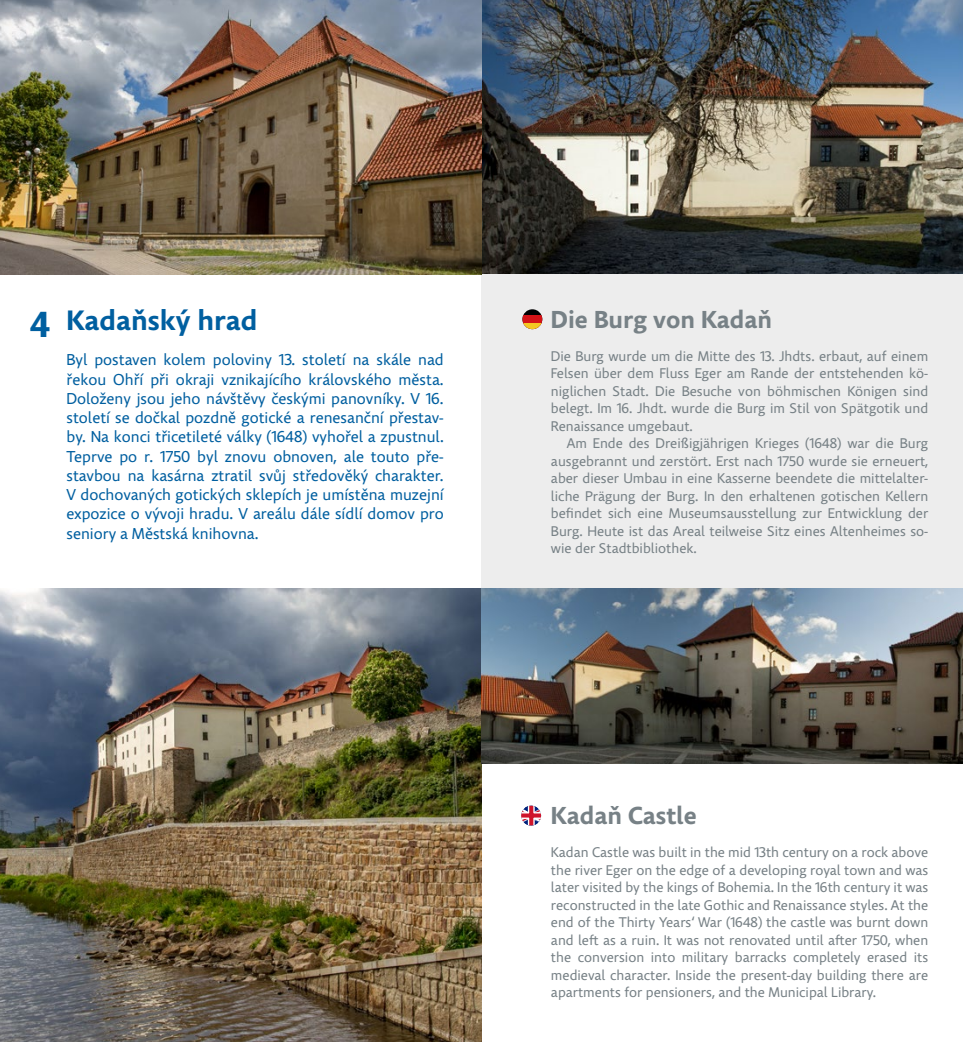
<style>
.page{position:relative;width:963px;height:1042px;background:#fff}
.page>*{position:absolute;margin:0;border:0;box-sizing:border-box;transform-origin:0 0}
.t1{font:700 36.75px "Ronnia";color:#005fa0}
.t2{font:700 28px "Comenia Sans";color:#005fa0}
.t3{font:700 24.5px "Comenia Sans";color:#778186}
.t4{font:15.75px/19.2px "Comenia Sans";color:#005fa0;text-align:justify}
.t5{font:14px/17.5px "Comenia Sans";color:#778186;text-align:justify}
</style>
<div class="page">
<img style="left:482px;top:0;width:480px;height:274px">
<div style="left:481px;top:274px;width:481px;height:314px;background:#ededed"></div>
<img style="left:0;top:588px;width:481px;height:454px">
<img style="left:0;top:0;width:481px;height:274px">
<img style="left:481px;top:588px;width:481px;height:175px">
<div style="left:522px;top:309px;width:20px;height:20px;background:#010102;border-radius:10px"></div>
<svg style="left:522px;top:315px;width:20px;height:9px"></svg>
<svg style="left:523px;top:324px;width:18px;height:5px"></svg>
<svg style="left:521px;top:805px;width:20px;height:20px"></svg>
<h1 class="t1" style="left:30px;top:300px;width:22px">4</h1>
<h2 class="t2" style="left:66px;top:303px;width:192px">Kadaňský hrad</h2>
<p class="t4" style="left:66px;top:351px;width:379px">Byl postaven kolem poloviny 13. století na skále nad řekou Ohří při okraji vznikajícího královského města.<br>Doloženy jsou jeho návštěvy českými panovníky. V 16. století se dočkal pozdně gotické a renesanční přestav&shy;by. Na konci třicetileté války (1648) vyhořel a zpustnul.<br>Teprve po r. 1750 byl znovu obnoven, ale touto pře&shy;stavbou na kasárna ztratil svůj středověký charakter.<br>V dochovaných gotických sklepích je umístěna muzejní expozice o vývoji hradu. V areálu dále sídlí domov pro seniory a Městská knihovna.</p>
<h3 class="t3" style="left:551px;top:304px;width:223px">Die Burg von Kadaň</h3>
<p class="t5" style="left:551px;top:348px;width:379px">Die Burg wurde um die Mitte des 13. Jhdts. erbaut, auf einem Felsen über dem Fluss Eger am Rande der entstehenden kö&shy;niglichen Stadt. Die Besuche von böhmischen Königen sind belegt. Im 16. Jhdt. wurde die Burg im Stil von Spätgotik und Renaissance umgebaut.</p>
<p class="t5" style="left:551px;top:435px;width:379px;text-indent:16px">Am Ende des Dreißigjährigen Krieges (1648) war die Burg ausgebrannt und zerstört. Erst nach 1750 wurde sie erneuert, aber dieser Umbau in eine Kasserne beendete die mittelalter&shy;liche Prägung der Burg. In den erhaltenen gotischen Kellern befindet sich eine Museumsausstellung zur Entwicklung der Burg. Heute ist das Areal teilweise Sitz eines Altenheimes so&shy;wie der Stadtbibliothek.</p>
<h3 class="t3" style="left:551px;top:800px;width:147px">Kadaň Castle</h3>
<p class="t5" style="left:551px;top:844px;width:379px">Kadan Castle was built in the mid 13th century on a rock above the river Eger on the edge of a developing royal town and was later visited by the kings of Bohemia. In the 16th century it was reconstructed in the late Gothic and Renaissance styles. At the end of the Thirty Years‘ War (1648) the castle was burnt down and left as a ruin. It was not renovated until after 1750, when the conversion into military barracks completely erased its medieval character. Inside the present-day building there are apartments for pensioners, and the Municipal Library.</p>
</div>
